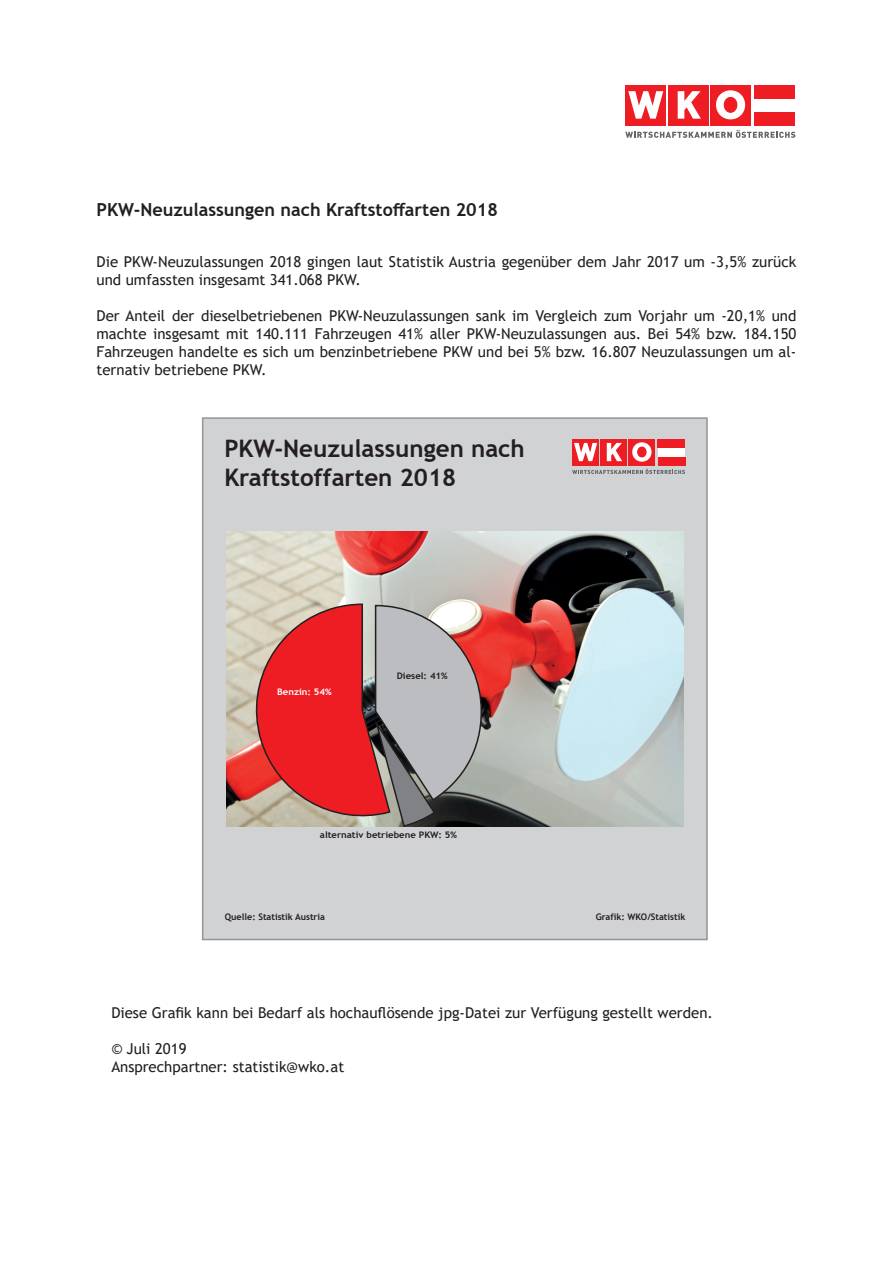
<style>
.page{position:relative;width:893px;height:1263px;background:#fff}
.page>*{position:absolute;margin:0;border:0;box-sizing:border-box;transform-origin:0 0}
.t1{font:700 24.15px/29px "Trebuchet MS";color:#231f20}
.t2{font:700 18px "Trebuchet MS";color:#231f20}
.t3{font:15px/18px "Trebuchet MS";color:#231f20}
.t4{font:700 9px "Trebuchet MS";color:#231f20}
.t5{font:700 9px "Trebuchet MS";color:#231f20;scale:1.06 1}
.t6{font:700 9px "Trebuchet MS";color:#fff;scale:1.06 1}
</style>
<div class="page">
<div style="left:710px;top:85px;width:41px;height:40px;background:#ee1d23"></div>
<div style="left:668px;top:85px;width:40px;height:40px;background:#ee1d23"></div>
<svg style="left:625px;top:130px;width:170px;height:8px"></svg>
<svg style="left:678px;top:91px;width:23px;height:28px"></svg>
<div style="left:626px;top:85px;width:40px;height:40px;background:#ee1d23"></div>
<svg style="left:628px;top:91px;width:35px;height:28px"></svg>
<div style="left:755px;top:85px;width:40px;height:14px;background:#ee1d23"></div>
<div style="left:755px;top:112px;width:40px;height:13px;background:#ee1d23"></div>
<svg style="left:716px;top:90px;width:29px;height:29px"></svg>
<div style="left:724px;top:97px;width:13px;height:15px;background:#ee1d23;border-radius:50%"></div>
<div style="left:724px;top:97px;width:13px;height:16px;border:1px solid #ee1d23;border-radius:50%"></div>
<div style="left:203px;top:418px;width:504px;height:521px;background:#d1d2d4"></div>
<img style="left:226px;top:532px;width:457px;height:294px">
<div style="left:658px;top:448px;width:27px;height:9px;background:#fff"></div>
<div style="left:628px;top:439px;width:27px;height:27px;background:#ee1d23"></div>
<div style="left:600px;top:439px;width:27px;height:27px;background:#ee1d23"></div>
<svg style="left:572px;top:469px;width:113px;height:5px"></svg>
<svg style="left:607px;top:443px;width:15px;height:18px"></svg>
<div style="left:572px;top:439px;width:27px;height:27px;background:#ee1d23"></div>
<svg style="left:574px;top:443px;width:23px;height:18px"></svg>
<div style="left:658px;top:439px;width:27px;height:9px;background:#ee1d23"></div>
<div style="left:658px;top:457px;width:27px;height:9px;background:#ee1d23"></div>
<svg style="left:632px;top:442px;width:19px;height:20px"></svg>
<div style="left:638px;top:447px;width:8px;height:10px;background:#ee1d23;border-radius:50%"></div>
<div style="left:637px;top:447px;width:9px;height:10px;border:1px solid #ee1d23;border-radius:50%"></div>
<svg style="left:243px;top:603px;width:240px;height:224px;background:#c27271"></svg>
<div style="left:202px;top:417px;width:506px;height:523px;border:2px solid #939598"></div>
<p class="t2" style="left:97px;top:199px;width:403px">PKW-Neuzulassungen nach Kraftstoffarten 2018</p>
<p class="t3" style="left:97px;top:253px;width:701px">Die PKW-Neuzulassungen 2018 gingen laut Statistik Austria gegenüber dem Jahr 2017 um -3,5% zurück und umfassten insgesamt 341.068 PKW.</p>
<p class="t3" style="left:97px;top:307px;width:701px;text-align:justify">Der Anteil der dieselbetriebenen PKW-Neuzulassungen sank im Vergleich zum Vorjahr um -20,1% und machte insgesamt mit 140.111 Fahrzeugen 41% aller PKW-Neuzulassungen aus. Bei 54% bzw. 184.150<br>Fahrzeugen handelte es sich um benzinbetriebene PKW und bei 5% bzw. 16.807 Neuzulassungen um al&shy;ternativ betriebene PKW.</p>
<h1 class="t1" style="left:224px;top:434px;width:302px">PKW-Neuzulassungen nach<br>Kraftstoffarten 2018</h1>
<p class="t6" style="left:277px;top:686px;width:53px">Benzin: 54%</p>
<p class="t5" style="left:397px;top:670px;width:50px">Diesel: 41%</p>
<p class="t5" style="left:320px;top:829px;width:131px">alternativ betriebene PKW: 5%</p>
<p class="t4" style="left:225px;top:911px;width:102px">Quelle: Statistik Austria</p>
<p class="t4" style="left:596px;top:911px;width:91px">Grafik: WKO/Statistik</p>
<p class="t3" style="left:111px;top:1004px;width:603px">Diese Grafik kann bei Bedarf als hochauflösende jpg-Datei zur Verfügung gestellt werden.</p>
<p class="t3" style="left:111px;top:1040px;width:234px">© Juli 2019<br>Ansprechpartner: statistik@wko.at</p>
</div>
